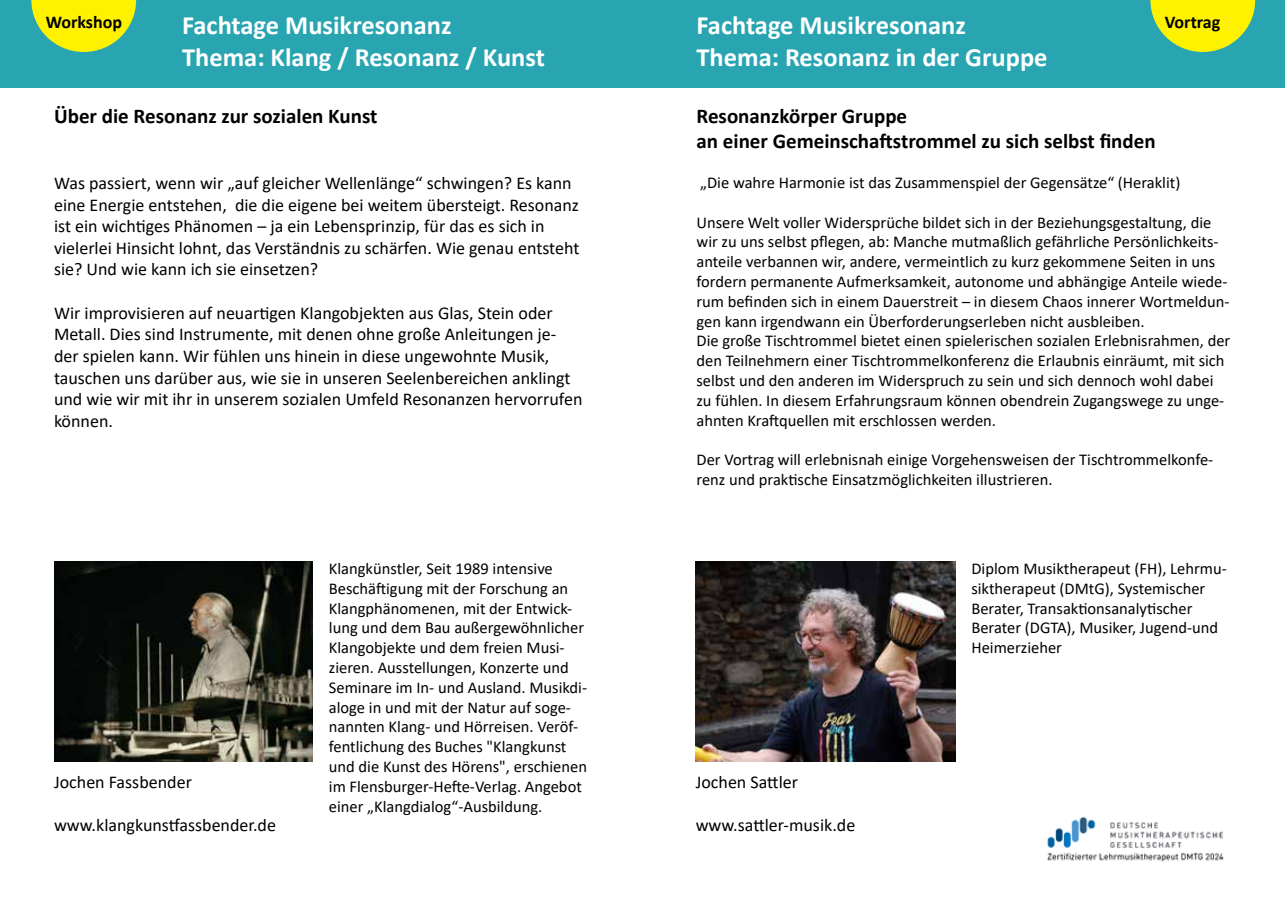
<style>
.page{position:relative;width:1285px;height:919px;background:#fff}
.page>*{position:absolute;margin:0;border:0;box-sizing:border-box;transform-origin:0 0}
.t1{font:700 26.4px/31.8px "Calibri";color:#fff}
.t2{font:700 21px/25.2px "Calibri";color:#000}
.t3{font:18px/21.6px "Calibri";color:#000}
.t4{font:700 18px "Calibri";color:#000}
.t5{font:16.5px/19.8px "Calibri";color:#000}
</style>
<div class="page">
<div style="left:0;top:0;width:642px;height:87px;background:#28a5b1"></div>
<svg style="left:31px;top:0;width:105px;height:52px"></svg>
<div style="left:642px;top:0;width:642px;height:87px;background:#28a5b1"></div>
<svg style="left:1150px;top:0;width:104px;height:52px"></svg>
<img style="left:695px;top:561px;width:260px;height:200px">
<img style="left:54px;top:561px;width:259px;height:200px">
<img style="left:1047px;top:816px;width:177px;height:46px">
<p class="t4" style="left:46px;top:9px;width:78px">Workshop</p>
<h1 class="t1" style="left:182px;top:9px;width:364px">Fachtage Musikresonanz<br>Thema: Klang / Resonanz / Kunst</h1>
<p class="t2" style="left:54px;top:103px;width:325px">Über die Resonanz zur sozialen Kunst</p>
<p class="t3" style="left:54px;top:172px;width:527px">Was passiert, wenn wir „auf gleicher Wellenlänge“ schwingen? Es kann eine Energie entstehen, die die eigene bei weitem übersteigt. Resonanz ist ein wichtiges Phänomen – ja ein Lebensprinzip, für das es sich in vielerlei Hinsicht lohnt, das Verständnis zu schärfen. Wie genau entsteht sie? Und wie kann ich sie einsetzen?</p>
<p class="t3" style="left:54px;top:301px;width:530px">Wir improvisieren auf neuartigen Klangobjekten aus Glas, Stein oder Metall. Dies sind Instrumente, mit denen ohne große Anleitungen je&shy;der spielen kann. Wir fühlen uns hinein in diese ungewohnte Musik, tauschen uns darüber aus, wie sie in unseren Seelenbereichen anklingt und wie wir mit ihr in unserem sozialen Umfeld Resonanzen hervorrufen können.</p>
<p class="t3" style="left:54px;top:770px;width:139px">Jochen Fassbender</p>
<p class="t3" style="left:54px;top:813px;width:223px">www.klangkunstfassbender.de</p>
<p class="t5" style="left:329px;top:558px;width:260px">Klangkünstler, Seit 1989 intensive Beschäftigung mit der Forschung an Klangphänomenen, mit der Entwick&shy;lung und dem Bau außergewöhnlicher Klangobjekte und dem freien Musi&shy;zieren. Ausstellungen, Konzerte und Seminare im In- und Ausland. Musikdi&shy;aloge in und mit der Natur auf soge&shy;nannten Klang- und Hörreisen. Veröf&shy;fentlichung des Buches "Klangkunst und die Kunst des Hörens", erschienen im Flensburger-Hefte-Verlag. Angebot einer „Klangdialog“-Ausbildung.</p>
<h1 class="t1" style="left:696px;top:9px;width:352px">Fachtage Musikresonanz<br>Thema: Resonanz in der Gruppe</h1>
<p class="t4" style="left:1164px;top:9px;width:57px">Vortrag</p>
<p class="t2" style="left:696px;top:103px;width:460px">Resonanzkörper Gruppe<br>an einer Gemeinschaftstrommel zu sich selbst finden</p>
<p class="t5" style="left:700px;top:172px;width:481px">„Die wahre Harmonie ist das Zusammenspiel der Gegensätze“ (Heraklit)</p>
<p class="t5" style="left:696px;top:212px;width:535px">Unsere Welt voller Widersprüche bildet sich in der Beziehungsgestaltung, die wir zu uns selbst pflegen, ab: Manche mutmaßlich gefährliche Persönlichkeits&shy;anteile verbannen wir, andere, vermeintlich zu kurz gekommene Seiten in uns fordern permanente Aufmerksamkeit, autonome und abhängige Anteile wiede&shy;rum befinden sich in einem Dauerstreit – in diesem Chaos innerer Wortmeldun&shy;gen kann irgendwann ein Überforderungserleben nicht ausbleiben.<br>Die große Tischtrommel bietet einen spielerischen sozialen Erlebnisrahmen, der den Teilnehmern einer Tischtrommelkonferenz die Erlaubnis einräumt, mit sich selbst und den anderen im Widerspruch zu sein und sich dennoch wohl dabei zu fühlen. In diesem Erfahrungsraum können obendrein Zugangswege zu unge&shy;ahnten Kraftquellen mit erschlossen werden.</p>
<p class="t5" style="left:696px;top:449px;width:518px">Der Vortrag will erlebnisnah einige Vorgehensweisen der Tischtrommelkonfe&shy;renz und praktische Einsatzmöglichkeiten illustrieren.</p>
<p class="t3" style="left:695px;top:770px;width:104px">Jochen Sattler</p>
<p class="t3" style="left:695px;top:813px;width:161px">www.sattler-musik.de</p>
<p class="t5" style="left:971px;top:558px;width:257px">Diplom Musiktherapeut (FH), Lehrmu&shy;siktherapeut (DMtG), Systemischer<br>Berater, Transaktionsanalytischer<br>Berater (DGTA), Musiker, Jugend-und<br>Heimerzieher</p>
</div>
